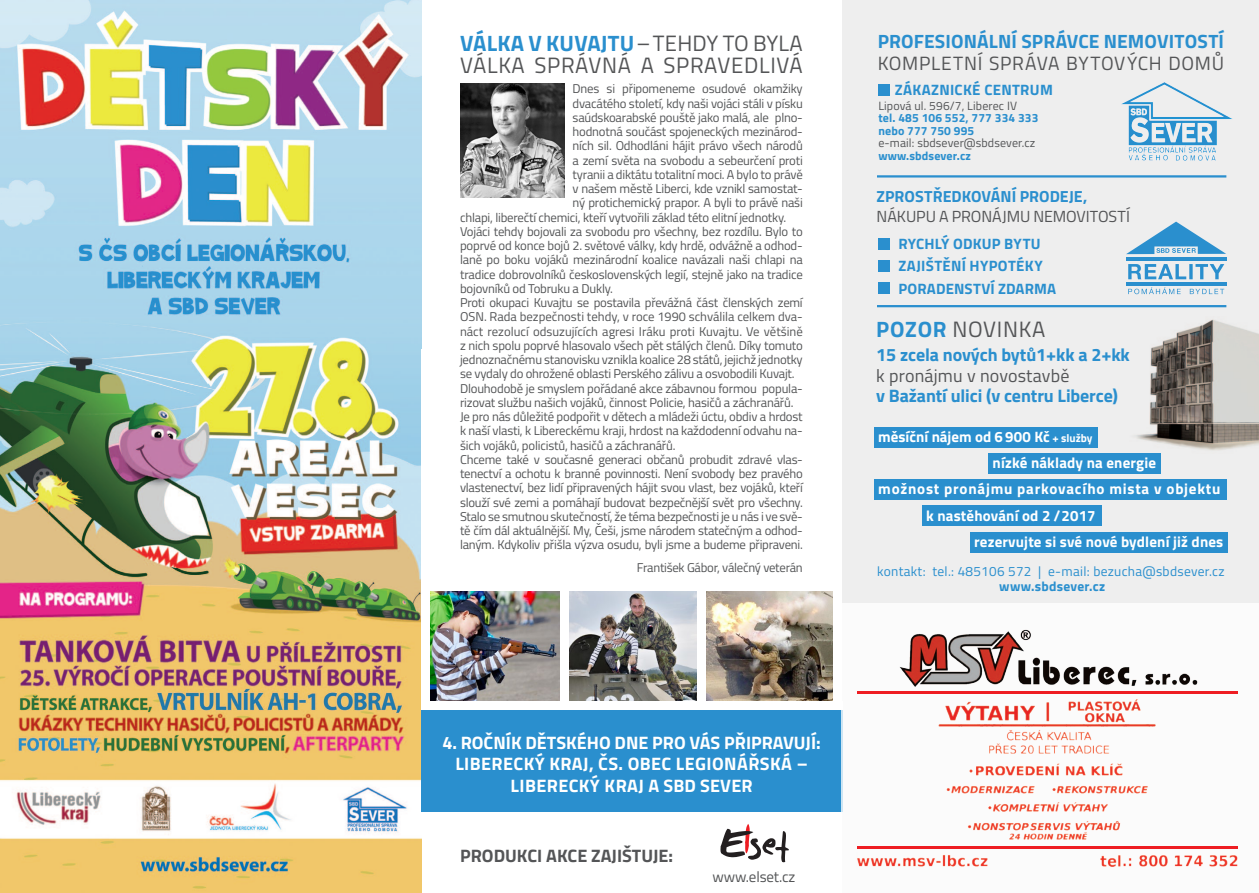
<style>
.page{position:relative;width:1259px;height:893px;background:#fff}
.page>*{position:absolute;margin:0;border:0;box-sizing:border-box;transform-origin:0 0}
.t1{font:22.2px/22.5px "Titillium Web";letter-spacing:.03em;color:#545557}
.t2{font:700 19.2px "Titillium Web";letter-spacing:.005em;color:#2a8fce}
.t3{font:19.2px "Titillium Web";letter-spacing:.035em;color:#545557}
.t4{font:700 18px "Titillium Web";letter-spacing:.015em;color:#fff}
.t5{font:700 18px "Titillium Web";letter-spacing:-.005em;color:#2a8fce}
.t6{font:700 18px "Titillium Web";color:#545557}
.t7{font:18px "Titillium Web";letter-spacing:.01em;color:#545557}
.t8{font:16.05px "Titillium Web";letter-spacing:-.005em;color:#545557}
.t9{font:700 16.05px "Titillium Web";color:#2a8fce}
.t10{font:700 15px "Titillium Web";letter-spacing:.01em;color:#fff}
.t11{font:700 15px "Titillium Web";letter-spacing:.02em;color:#2a8fce}
.t12{font:700 15px "Titillium Web";letter-spacing:.05em;color:#fff}
.t13{font:15px "Titillium Web";letter-spacing:-.01em;color:#545557}
.t14{font:13.5px "Titillium Web";letter-spacing:.02em;color:#2a8fce}
.t15{font:700 13.5px "Titillium Web";letter-spacing:.02em;color:#2a8fce}
.t16{font:12.75px/14.2px "Titillium Web";letter-spacing:-.015em;color:#545557;text-align:justify}
.t17{font:12px "Titillium Web";letter-spacing:.01em;color:#545557}
.t18{font:700 12px "Titillium Web";letter-spacing:.01em;color:#2a8fce}
.s1{font-weight:700;color:#2a8fce}
.s2{font-size:11.25px}
</style>
<div class="page">
<img style="left:0;top:0;width:421px;height:893px">
<div style="left:842px;top:0;width:417px;height:893px;background:#eee"></div>
<svg style="left:720px;top:824px;width:69px;height:38px"></svg>
<img style="left:430px;top:591px;width:403px;height:110px">
<div style="left:421px;top:709px;width:421px;height:102px;background:#2a8fce"></div>
<img style="left:460px;top:84px;width:104px;height:113px">
<div style="left:841px;top:603px;width:418px;height:290px;background:#fff"></div>
<img style="left:899px;top:630px;width:299px;height:57px">
<hr style="left:857px;top:691px;width:381px;height:2px;background:#ee1d23">
<hr style="left:857px;top:846px;width:381px;height:2px;background:#ee1d23">
<div style="left:874px;top:427px;width:223px;height:21px;background:#2a8fce"></div>
<div style="left:988px;top:453px;width:173px;height:21px;background:#2a8fce"></div>
<div style="left:874px;top:479px;width:352px;height:21px;background:#2a8fce"></div>
<div style="left:922px;top:505px;width:179px;height:21px;background:#2a8fce"></div>
<div style="left:970px;top:532px;width:257px;height:20px;background:#2a8fce"></div>
<hr style="left:877px;top:305px;width:349px;height:2px;background:#2a8fce">
<hr style="left:877px;top:175px;width:349px;height:3px;background:#2a8fce">
<div style="left:878px;top:238px;width:12px;height:12px;background:#2a8fce"></div>
<div style="left:878px;top:260px;width:12px;height:12px;background:#2a8fce"></div>
<div style="left:878px;top:283px;width:12px;height:11px;background:#2a8fce"></div>
<svg style="left:1128px;top:287px;width:96px;height:7px"></svg>
<hr style="left:1126px;top:258px;width:100px;height:3px;background:#2a8fce">
<hr style="left:1126px;top:282px;width:100px;height:4px;background:#2a8fce">
<svg style="left:1128px;top:264px;width:96px;height:15px"></svg>
<svg style="left:1126px;top:222px;width:100px;height:32px"></svg>
<img style="left:1121px;top:83px;width:111px;height:77px">
<div style="left:878px;top:84px;width:12px;height:12px;background:#2a8fce"></div>
<div style="left:421px;top:702px;width:421px;height:8px;background:#fff"></div>
<div style="left:560px;top:585px;width:8px;height:120px;background:#fff"></div>
<div style="left:697px;top:585px;width:9px;height:120px;background:#fff"></div>
<img style="left:938px;top:699px;width:218px;height:141px">
<img style="left:857px;top:854px;width:131px;height:13px">
<img style="left:1100px;top:855px;width:138px;height:12px">
<img style="left:1136px;top:319px;width:123px;height:131px">
<p class="t1" style="left:460px;top:31px;width:344px"><span class="s1">VÁLKA V KUVAJTU</span>– TEHDY TO BYLA<br>VÁLKA SPRÁVNÁ A SPRAVEDLIVÁ</p>
<p class="t16" style="left:572px;top:81px;width:232px">Dnes si připomeneme osudové okamžiky</p>
<p class="t16" style="left:572px;top:95px;width:232px">dvacátého století, kdy naši vojáci stáli v písku</p>
<p class="t16" style="left:572px;top:110px;width:232px">saúdskoarabské pouště jako malá, ale plno-</p>
<p class="t16" style="left:572px;top:124px;width:232px">hodnotná součást spojeneckých mezinárod-</p>
<p class="t16" style="left:572px;top:138px;width:232px">ních sil. Odhodláni hájit právo všech národů</p>
<p class="t16" style="left:572px;top:152px;width:232px">a zemí světa na svobodu a sebeurčení proti</p>
<p class="t16" style="left:572px;top:167px;width:232px">tyranii a diktátu totalitní moci. A bylo to právě</p>
<p class="t16" style="left:572px;top:181px;width:232px">v našem městě Liberci, kde vznikl samostat-</p>
<p class="t16" style="left:572px;top:195px;width:232px">ný protichemický prapor. A byli to právě naši</p>
<p class="t16" style="left:460px;top:209px;width:328px">chlapi, liberečtí chemici, kteří vytvořili základ této elitní jednotky.</p>
<p class="t16" style="left:460px;top:224px;width:344px">Vojáci tehdy bojovali za svobodu pro všechny, bez rozdílu. Bylo to poprvé od konce bojů 2. světové války, kdy hrdě, odvážně a odhod&shy;laně po boku vojáků mezinárodní koalice navázali naši chlapi na tradice dobrovolníků československých legií, stejně jako na tradice bojovníků od Tobruku a Dukly.</p>
<p class="t16" style="left:460px;top:295px;width:344px">Proti okupaci Kuvajtu se postavila převážná část členských zemí OSN. Rada bezpečnosti tehdy, v roce 1990 schválila celkem dva&shy;náct rezolucí odsuzujících agresi Iráku proti Kuvajtu. Ve většině</p>
<p class="t16" style="left:460px;top:338px;width:344px">z nich spolu poprvé hlasovalo všech pět stálých členů. Díky tomuto jednoznačnému stanovisku vznikla koalice 28 států, jejichž jednotky se vydaly do ohrožené oblasti Perského zálivu a osvobodili Kuvajt.</p>
<p class="t16" style="left:460px;top:380px;width:344px">Dlouhodobě je smyslem pořádané akce zábavnou formou popula&shy;rizovat službu našich vojáků, činnost Policie, hasičů a záchranářů.</p>
<p class="t16" style="left:460px;top:409px;width:344px">Je pro nás důležité podpořit v dětech a mládeži úctu, obdiv a hrdost k naší vlasti, k Libereckému kraji, hrdost na každodenní odvahu na&shy;šich vojáků, policistů, hasičů a záchranářů.</p>
<p class="t16" style="left:460px;top:452px;width:344px">Chceme také v současné generaci občanů probudit zdravé vlas&shy;tenectví a ochotu k branné povinnosti. Není svobody bez pravého vlastenectví, bez lidí připravených hájit svou vlast, bez vojáků, kteří slouží své zemi a pomáhají budovat bezpečnější svět pro všechny.<br>Stalo se smutnou skutečností, že téma bezpečnosti je u nás i ve svě&shy;tě čím dál aktuálnější. My, Češi, jsme národem statečným a odhod&shy;laným. Kdykoliv přišla výzva osudu, byli jsme a budeme připraveni.</p>
<p class="t16" style="left:637px;top:560px;width:167px">František Gábor, válečný veterán</p>
<p class="t4" style="left:442px;top:729px;width:380px">4. ROČNÍK DĚTSKÉHO DNE PRO VÁS PŘIPRAVUJÍ:</p>
<p class="t4" style="left:455px;top:750px;width:354px">LIBERECKÝ KRAJ, ČS. OBEC LEGIONÁŘSKÁ –</p>
<p class="t4" style="left:510px;top:772px;width:244px">LIBERECKÝ KRAJ A SBD SEVER</p>
<p class="t6" style="left:460px;top:842px;width:214px">PRODUKCI AKCE ZAJIŠTUJE:</p>
<p class="t13" style="left:712px;top:866px;width:84px">www.elset.cz</p>
<p class="t2" style="left:877px;top:27px;width:348px">PROFESIONÁLNÍ SPRÁVCE NEMOVITOSTÍ</p>
<p class="t3" style="left:877px;top:49px;width:348px">KOMPLETNÍ SPRÁVA BYTOVÝCH DOMŮ</p>
<p class="t11" style="left:895px;top:79px;width:159px">ZÁKAZNICKÉ CENTRUM</p>
<p class="t17" style="left:878px;top:97px;width:140px">Lipová ul. 596/7, Liberec IV</p>
<p class="t18" style="left:878px;top:109px;width:162px">tel. 485 106 552, 777 334 333</p>
<p class="t18" style="left:878px;top:121px;width:97px">nebo 777 750 995</p>
<p class="t17" style="left:878px;top:134px;width:158px">e-mail: sbdsever@sbdsever.cz</p>
<p class="t18" style="left:878px;top:147px;width:94px">www.sbdsever.cz</p>
<p class="t9" style="left:876px;top:184px;width:212px">ZPROSTŘEDKOVÁNÍ PRODEJE,</p>
<p class="t8" style="left:876px;top:204px;width:255px">NÁKUPU A PRONÁJMU NEMOVITOSTÍ</p>
<p class="t11" style="left:898px;top:232px;width:144px">RYCHLÝ ODKUP BYTU</p>
<p class="t11" style="left:898px;top:254px;width:146px">ZAJIŠTĚNÍ HYPOTÉKY</p>
<p class="t11" style="left:898px;top:277px;width:159px">PORADENSTVÍ ZDARMA</p>
<p class="t1" style="left:876px;top:317px;width:170px"><span class="s1">POZOR</span> NOVINKA</p>
<p class="t5" style="left:876px;top:341px;width:255px">15 zcela nových bytů1+kk a 2+kk</p>
<p class="t7" style="left:876px;top:362px;width:195px">k pronájmu v novostavbě</p>
<p class="t5" style="left:876px;top:382px;width:243px">v Bažantí ulici (v centru Liberce)</p>
<p class="t10" style="left:878px;top:425px;width:216px">měsíční nájem od 6 900 Kč <span class="s2">+ služby</span></p>
<p class="t10" style="left:992px;top:451px;width:165px">nízké náklady na energie</p>
<p class="t12" style="left:878px;top:478px;width:344px">možnost pronájmu parkovacího mista v objektu</p>
<p class="t10" style="left:926px;top:504px;width:171px">k nastěhování od 2 /2017</p>
<p class="t10" style="left:974px;top:530px;width:251px">rezervujte si své nové bydlení již dnes</p>
<p class="t14" style="left:877px;top:561px;width:349px">kontakt: tel.: 485106 572 | e-mail: bezucha@sbdsever.cz</p>
<p class="t15" style="left:999px;top:576px;width:108px">www.sbdsever.cz</p>
</div>
